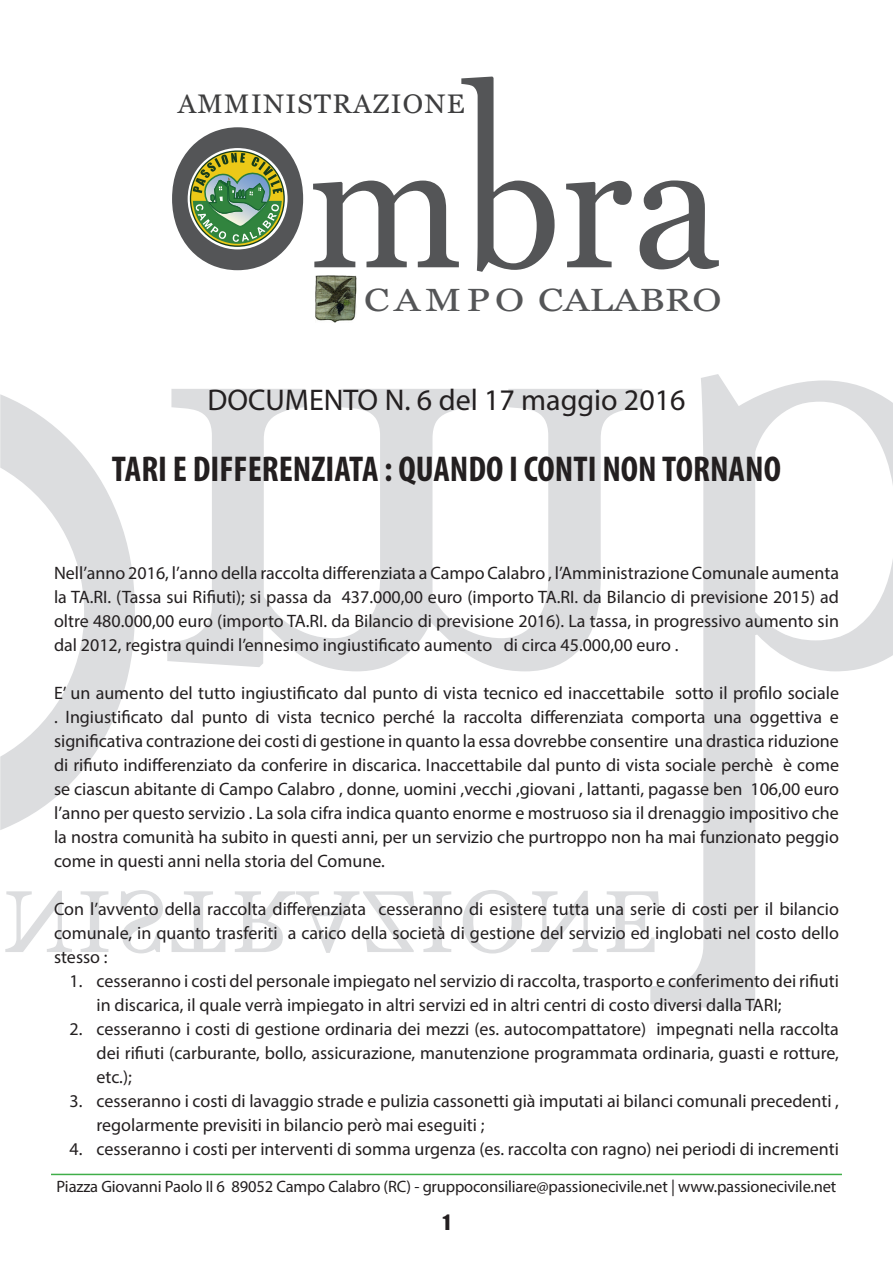
<style>
.page{position:relative;width:893px;height:1263px;background:#fff}
.page>*{position:absolute;margin:0;border:0;box-sizing:border-box;transform-origin:0 0}
.t1{font:700 condensed 36px "Myriad Pro";color:#231f20}
.t2{font:32.1px "Georgia";color:#545557;scale:1.21 1}
.t3{font:30px "Myriad Pro";color:#231f20}
.t4{font:26.85px "Georgia";letter-spacing:.05em;color:#3e3e3f}
.t5{font:19.5px "Impact";color:#231f20}
.t6{font:18px/24px "Myriad Pro";color:#231f20;text-align:justify}
.t7{font:16.5px "Myriad Pro";letter-spacing:-.01em;color:#231f20}
</style>
<div class="page">
<hr style="left:51px;top:1174px;width:791px;height:1px;background:#40ae49">
<img style="left:316px;top:275px;width:41px;height:47px">
<svg style="left:313px;top:77px;width:242px;height:195px"></svg>
<svg style="left:566px;top:181px;width:66px;height:86px"></svg>
<svg style="left:640px;top:180px;width:79px;height:89px"></svg>
<svg style="left:172px;top:127px;width:131px;height:143px"></svg>
<svg style="left:167px;top:389px;width:475px;height:282px"></svg>
<svg style="left:5px;top:891px;width:67px;height:61px"></svg>
<svg style="left:81px;top:891px;width:27px;height:61px"></svg>
<svg style="left:120px;top:890px;width:43px;height:63px"></svg>
<svg style="left:172px;top:891px;width:53px;height:61px"></svg>
<svg style="left:235px;top:891px;width:180px;height:62px"></svg>
<svg style="left:423px;top:891px;width:28px;height:61px"></svg>
<svg style="left:463px;top:890px;width:59px;height:63px"></svg>
<svg style="left:531px;top:891px;width:67px;height:61px"></svg>
<svg style="left:607px;top:891px;width:43px;height:61px"></svg>
<svg style="left:650px;top:374px;width:243px;height:636px"></svg>
<svg style="left:0;top:394px;width:135px;height:436px"></svg>
<h3 class="t4" style="left:178px;top:88px;width:288px">AMMINISTRAZIONE</h3>
<h2 class="t2" style="left:364px;top:280px;width:297px">CAMPO CALABRO</h2>
<h3 class="t3" style="left:207px;top:382px;width:480px">DOCUMENTO N. 6 del 17 maggio 2016</h3>
<h1 class="t1" style="left:112px;top:446px;width:671px">TARI E DIFFERENZIATA : QUANDO I CONTI NON TORNANO</h1>
<p class="t6" style="left:54px;top:561px;width:786px">Nell’anno 2016, l’anno della raccolta differenziata a Campo Calabro , l’Amministrazione Comunale aumenta la TA.RI. (Tassa sui Rifiuti); si passa da 437.000,00 euro (importo TA.RI. da Bilancio di previsione 2015) ad oltre 480.000,00 euro (importo TA.RI. da Bilancio di previsione 2016). La tassa, in progressivo aumento sin dal 2012, registra quindi l’ennesimo ingiustificato aumento di circa 45.000,00 euro .</p>
<p class="t6" style="left:54px;top:681px;width:786px">E’ un aumento del tutto ingiustificato dal punto di vista tecnico ed inaccettabile sotto il profilo sociale . Ingiustificato dal punto di vista tecnico perché la raccolta differenziata comporta una oggettiva e significativa contrazione dei costi di gestione in quanto la essa dovrebbe consentire una drastica riduzione di rifiuto indifferenziato da conferire in discarica. Inaccettabile dal punto di vista sociale perchè è come se ciascun abitante di Campo Calabro , donne, uomini ,vecchi ,giovani , lattanti, pagasse ben 106,00 euro l’anno per questo servizio . La sola cifra indica quanto enorme e mostruoso sia il drenaggio impositivo che la nostra comunità ha subito in questi anni, per un servizio che purtroppo non ha mai funzionato peggio come in questi anni nella storia del Comune.</p>
<p class="t6" style="left:54px;top:897px;width:786px">Con l’avvento della raccolta differenziata cesseranno di esistere tutta una serie di costi per il bilancio comunale, in quanto trasferiti a carico della società di gestione del servizio ed inglobati nel costo dello stesso :</p>
<p class="t6" style="left:97px;top:969px;width:744px;text-indent:-27px">1. cesseranno i costi del personale impiegato nel servizio di raccolta, trasporto e conferimento dei rifiuti in discarica, il quale verrà impiegato in altri servizi ed in altri centri di costo diversi dalla TARI;</p>
<p class="t6" style="left:97px;top:1017px;width:744px;text-indent:-27px">2. cesseranno i costi di gestione ordinaria dei mezzi (es. autocompattatore) impegnati nella raccolta dei rifiuti (carburante, bollo, assicurazione, manutenzione programmata ordinaria, guasti e rotture, etc.);</p>
<p class="t6" style="left:97px;top:1089px;width:744px;text-indent:-27px">3. cesseranno i costi di lavaggio strade e pulizia cassonetti già imputati ai bilanci comunali precedenti , regolarmente previsiti in bilancio però mai eseguiti ;</p>
<p class="t6" style="left:70px;top:1137px;width:771px">4. cesseranno i costi per interventi di somma urgenza (es. raccolta con ragno) nei periodi di incrementi</p>
<p class="t7" style="left:57px;top:1176px;width:781px">Piazza Giovanni Paolo II 6 89052 Campo Calabro (RC) - gruppoconsiliare@passionecivile.net | www.passionecivile.net</p>
<p class="t5" style="left:443px;top:1207px;width:9px">1</p>
</div>
